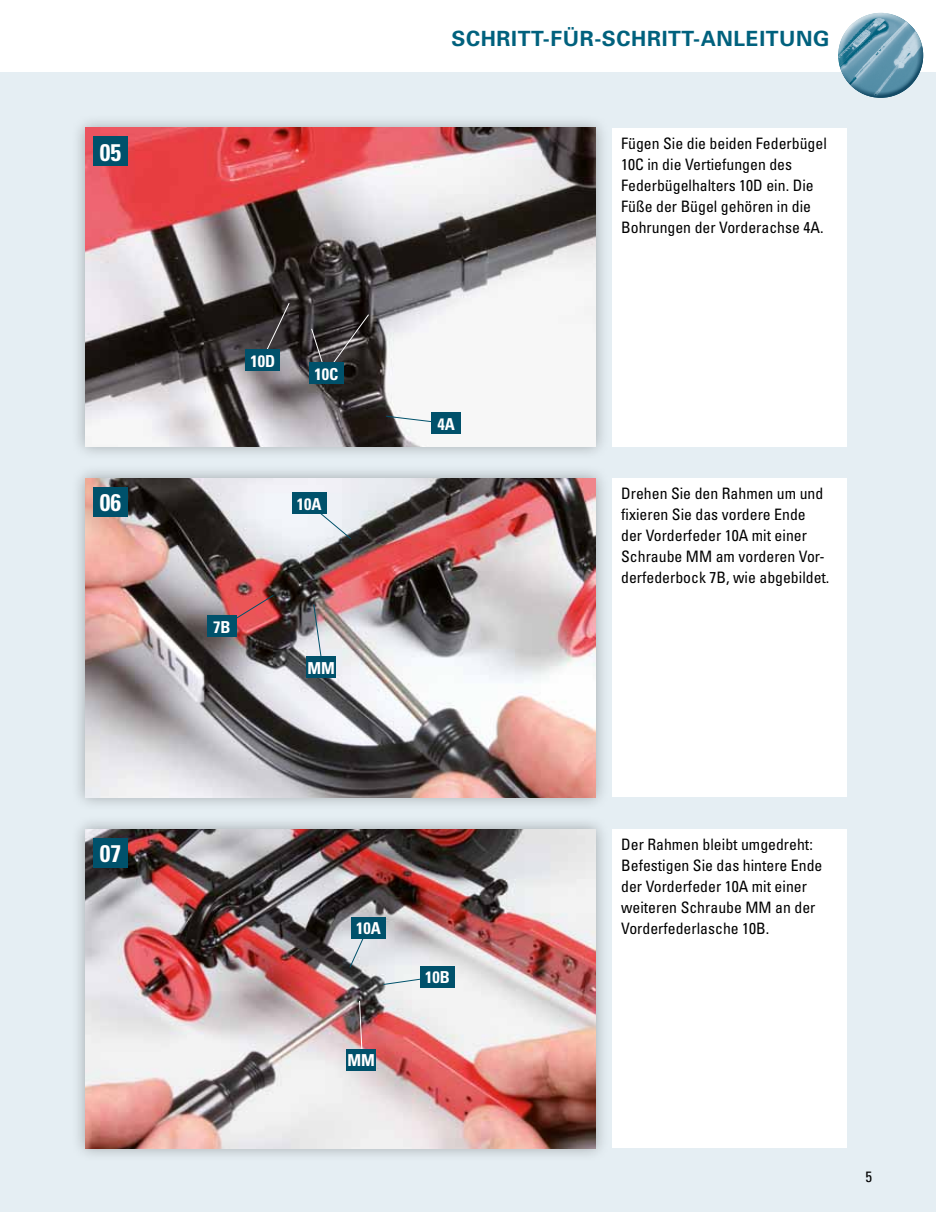
<style>
.page{position:relative;width:936px;height:1212px;background:#fff}
.page>*{position:absolute;margin:0;border:0;box-sizing:border-box;transform-origin:0 0}
.t1{font:700 condensed 24px "Univers";color:#fff}
.t2{font:700 21px "Univers";letter-spacing:.03em;color:#00617d}
.t3{font:700 condensed 16.5px "Univers";color:#fff}
.t4{font:condensed 15.75px/21px "Univers";color:#000}
.t5{font:condensed 15px "Univers";color:#000}
</style>
<div class="page">
<div style="left:0;top:72px;width:935px;height:1140px;background:#e5eef3"></div>
<div style="left:612px;top:128px;width:234px;height:318px;background:#fff"></div>
<div style="left:612px;top:478px;width:234px;height:319px;background:#fff"></div>
<div style="left:612px;top:829px;width:234px;height:319px;background:#fff"></div>
<div style="left:837px;top:11px;width:85px;height:67px;background:#fff;opacity:.75"></div>
<div style="left:837px;top:26px;width:88px;height:73px;background:#00617d;opacity:.75"></div>
<div style="left:71px;top:113px;width:539px;height:347px;background:#000;opacity:.3"></div>
<img style="left:85px;top:128px;width:510px;height:318px">
<div style="left:71px;top:464px;width:539px;height:347px;background:#000;opacity:.3"></div>
<img style="left:85px;top:478px;width:510px;height:319px">
<div style="left:94px;top:136px;width:34px;height:30px;background:#00516b"></div>
<div style="left:94px;top:487px;width:34px;height:30px;background:#00516b"></div>
<div style="left:71px;top:815px;width:539px;height:347px;background:#000;opacity:.3"></div>
<img style="left:85px;top:829px;width:510px;height:319px">
<div style="left:94px;top:838px;width:34px;height:29px;background:#00516b"></div>
<svg style="left:385px;top:415px;width:46px;height:9px"></svg>
<div style="left:431px;top:413px;width:30px;height:21px;background:#00516b"></div>
<svg style="left:222px;top:594px;width:52px;height:33px"></svg>
<div style="left:207px;top:615px;width:30px;height:22px;background:#00516b"></div>
<svg style="left:359px;top:1000px;width:4px;height:49px"></svg>
<div style="left:346px;top:1049px;width:30px;height:21px;background:#00516b"></div>
<svg style="left:311px;top:314px;width:58px;height:60px"></svg>
<div style="left:309px;top:362px;width:34px;height:22px;background:#00516b"></div>
<svg style="left:261px;top:302px;width:29px;height:59px"></svg>
<div style="left:246px;top:350px;width:34px;height:21px;background:#00516b"></div>
<svg style="left:307px;top:502px;width:45px;height:38px"></svg>
<div style="left:292px;top:492px;width:34px;height:22px;background:#00516b"></div>
<svg style="left:313px;top:603px;width:10px;height:53px"></svg>
<div style="left:306px;top:656px;width:30px;height:22px;background:#00516b"></div>
<svg style="left:349px;top:927px;width:20px;height:41px"></svg>
<div style="left:351px;top:917px;width:34px;height:21px;background:#00516b"></div>
<svg style="left:382px;top:976px;width:38px;height:9px"></svg>
<div style="left:420px;top:966px;width:34px;height:21px;background:#00516b"></div>
<h1 class="t1" style="left:100px;top:137px;width:23px">05</h1>
<h1 class="t1" style="left:100px;top:488px;width:23px">06</h1>
<h1 class="t1" style="left:100px;top:839px;width:23px">07</h1>
<p class="t3" style="left:250px;top:351px;width:26px">10D</p>
<p class="t3" style="left:314px;top:364px;width:25px">10C</p>
<p class="t3" style="left:213px;top:617px;width:19px">7B</p>
<p class="t3" style="left:297px;top:493px;width:26px">10A</p>
<p class="t3" style="left:307px;top:658px;width:29px">MM</p>
<h2 class="t2" style="left:451px;top:26px;width:379px">SCHRITT-FÜR-SCHRITT-ANLEITUNG</h2>
<p class="t3" style="left:437px;top:414px;width:19px">4A</p>
<p class="t4" style="left:621px;top:132px;width:207px">Fügen Sie die beiden Federbügel<br>10C in die Vertiefungen des<br>Federbügelhalters 10D ein. Die<br>Füße der Bügel gehören in die<br>Bohrungen der Vorderachse 4A.</p>
<p class="t4" style="left:621px;top:483px;width:210px">Drehen Sie den Rahmen um und fixieren Sie das vordere Ende der Vorderfeder 10A mit einer<br>Schraube MM am vorderen Vor&shy;derfederbock 7B, wie abgebildet.</p>
<p class="t3" style="left:356px;top:918px;width:26px">10A</p>
<p class="t3" style="left:347px;top:1050px;width:29px">MM</p>
<p class="t3" style="left:425px;top:967px;width:26px">10B</p>
<p class="t4" style="left:621px;top:834px;width:203px">Der Rahmen bleibt umgedreht:<br>Befestigen Sie das hintere Ende der Vorderfeder 10A mit einer weiteren Schraube MM an der<br>Vorderfederlasche 10B.</p>
<p class="t5" style="left:865px;top:1167px;width:8px">5</p>
</div>
